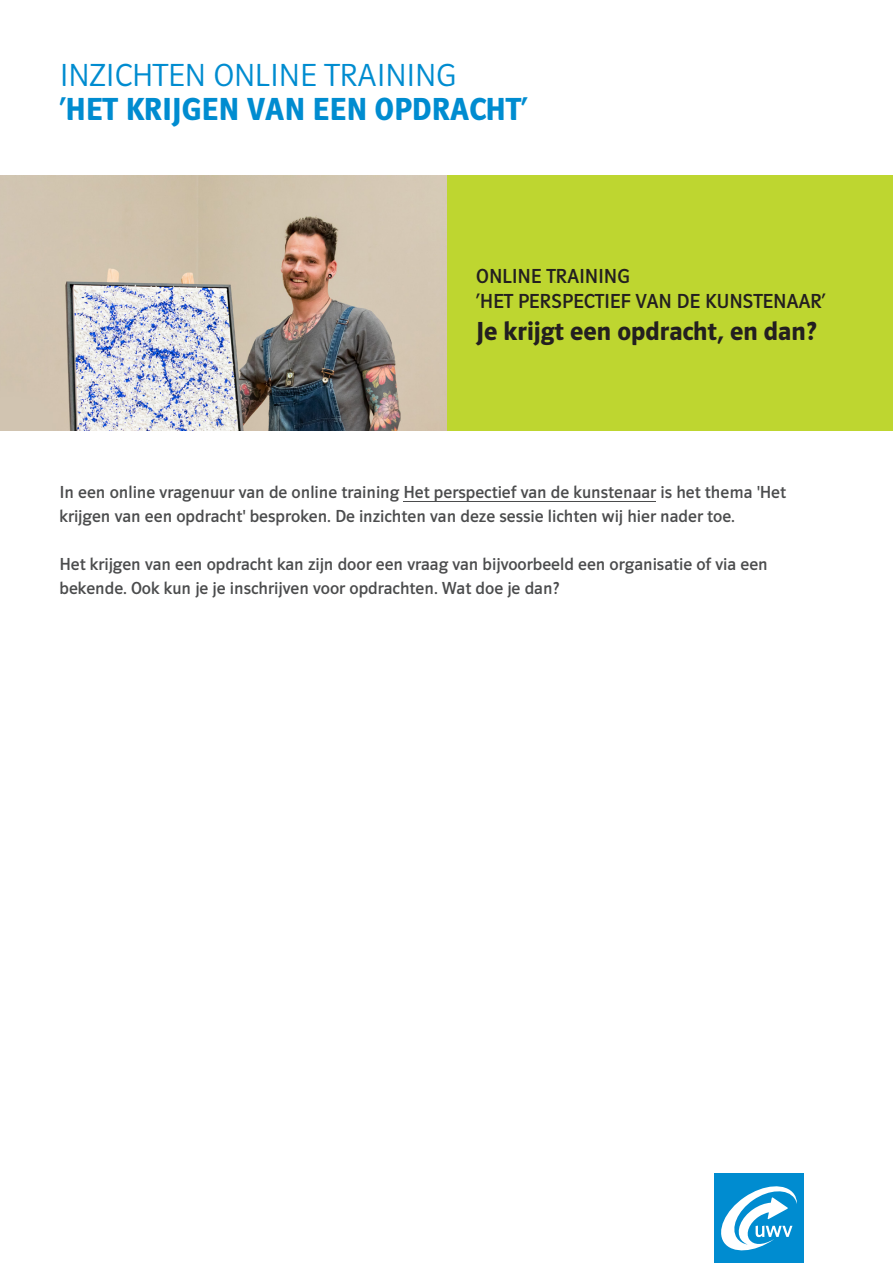
<style>
.page{position:relative;width:893px;height:1263px;background:#fff}
.page>*{position:absolute;margin:0;border:0;box-sizing:border-box;transform-origin:0 0}
.t1{font:700 33px "UWV Sans 2010";color:#008cd0}
.t2{font:300 33px "UWV Sans 2010";color:#008cd0}
.t3{font:700 27px "UWV Sans 2010";color:#231f20}
.t4{font:21px "UWV Sans 2010";color:#231f20}
.Broodtekst{font:18px/24px "UWV Sans 2010";color:#4b4c4d}
</style>
<div class="page">
<div style="left:446px;top:175px;width:447px;height:256px;background:#bed630"></div>
<img style="left:0;top:175px;width:447px;height:256px">
<div style="left:714px;top:1174px;width:90px;height:89px;background:#008cd0"></div>
<svg style="left:721px;top:1186px;width:76px;height:65px"></svg>
<hr style="left:404px;top:501px;width:252px;height:1px;background:#4b4c4d">
<p class="t2" style="left:60px;top:57px;width:398px">INZICHTEN ONLINE TRAINING</p>
<p class="t1" style="left:60px;top:92px;width:469px">‘HET KRIJGEN VAN EEN OPDRACHT’</p>
<p class="t4" style="left:476px;top:264px;width:155px">ONLINE TRAINING</p>
<p class="t4" style="left:476px;top:289px;width:351px">‘HET PERSPECTIEF VAN DE KUNSTENAAR’</p>
<p class="t3" style="left:476px;top:317px;width:342px">Je krijgt een opdracht, en dan?</p>
<p class="Broodtekst" style="left:60px;top:480px;width:728px">In een online vragenuur van de online training Het perspectief van de kunstenaar is het thema 'Het krijgen van een opdracht' besproken. De inzichten van deze sessie lichten wij hier nader toe.</p>
<p class="Broodtekst" style="left:60px;top:552px;width:710px">Het krijgen van een opdracht kan zijn door een vraag van bijvoorbeeld een organisatie of via een bekende. Ook kun je je inschrijven voor opdrachten. Wat doe je dan?</p>
</div>
